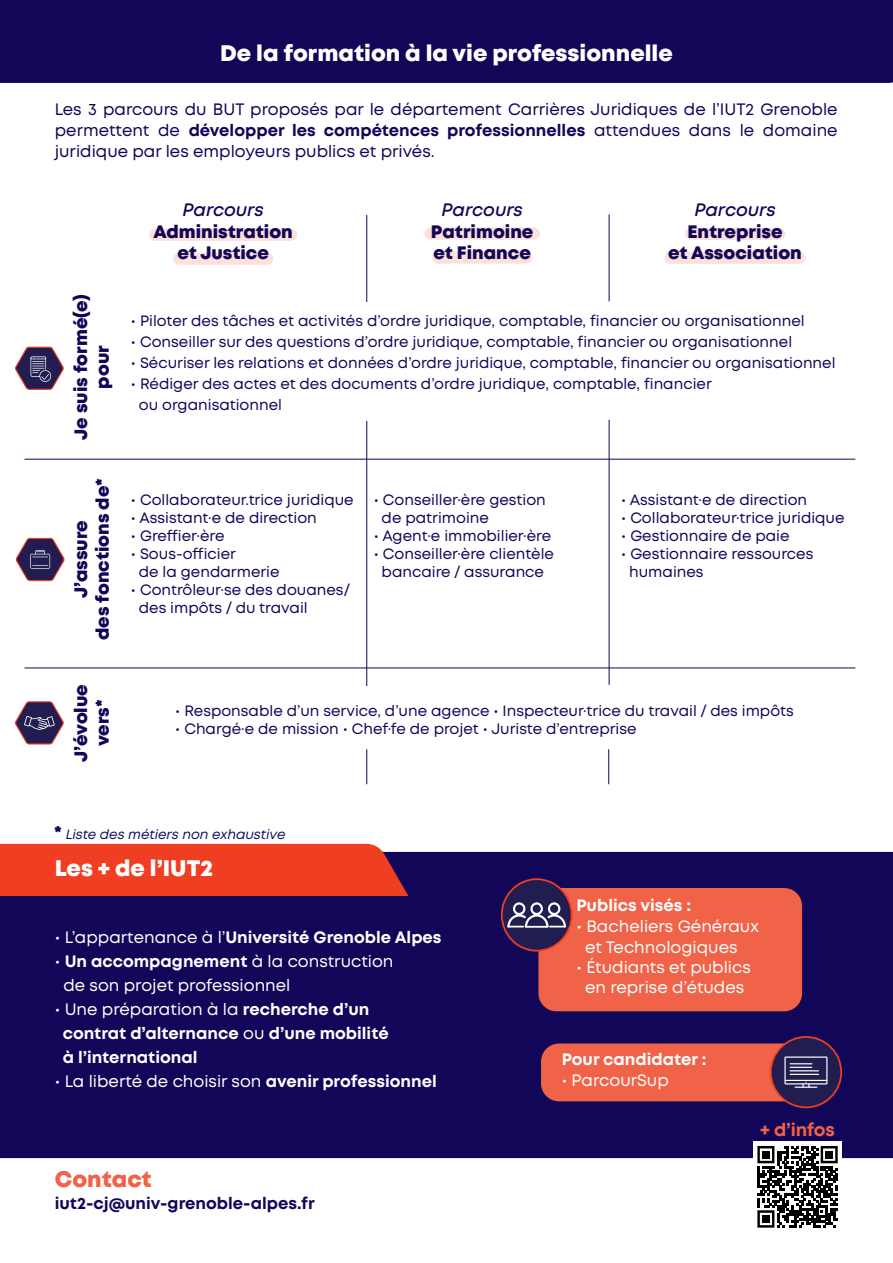
<style>
.page{position:relative;width:893px;height:1263px;background:#fff}
.page>*{position:absolute;margin:0;border:0;box-sizing:border-box;transform-origin:0 0}
.t1{font:800 22.5px "Mont";color:#fff}
.t2{font:800 22.5px "Mont";color:#f16349}
.t3{font:800 18px "Mont";color:#110658}
.t4{font:italic 600 18px "Mont";color:#110658}
.t5{font:700 18px "Mont";letter-spacing:-.015em;color:#f16349}
.t6{font:16.5px/21px "Mont";color:#110658;text-align:justify}
.t7{font:16.5px/24px "Mont";color:#fff}
.t8{font:700 16.5px/24px "Mont";color:#fff}
.t9{font:700 16.5px "Mont";color:#110658}
.t10{font:15px/18px "Mont";color:#110658}
.t11{font:italic 13.5px "Mont";color:#110658}
.s1{font-weight:700}
.s2{font-weight:800;font-style:normal;font-size:18px}
.s3{font-weight:400}
</style>
<div class="page">
<div style="left:0;top:0;width:893px;height:83px;background:#110658"></div>
<div style="left:149px;top:229px;width:148px;height:12px;background:#fce0db;border-radius:6px"></div>
<div style="left:685px;top:228px;width:100px;height:12px;background:#fce0db;border-radius:6px"></div>
<div style="left:424px;top:227px;width:116px;height:13px;background:#fce0db;border-radius:6px"></div>
<div style="left:173px;top:252px;width:100px;height:13px;background:#fce0db;border-radius:6px"></div>
<div style="left:664px;top:251px;width:142px;height:13px;background:#fce0db;border-radius:6px"></div>
<div style="left:432px;top:251px;width:100px;height:13px;background:#fce0db;border-radius:6px"></div>
<div style="left:0;top:852px;width:893px;height:306px;background:#110658"></div>
<svg style="left:15px;top:537px;width:50px;height:45px"></svg>
<svg style="left:15px;top:701px;width:49px;height:44px"></svg>
<svg style="left:0;top:844px;width:429px;height:52px;background:#e03d29"></svg>
<div style="left:754px;top:1141px;width:88px;height:91px;background:#fff"></div>
<svg style="left:757px;top:1146px;width:81px;height:82px"></svg>
<div style="left:762px;top:1151px;width:8px;height:7px;background:#000"></div>
<div style="left:825px;top:1151px;width:8px;height:7px;background:#000"></div>
<div style="left:762px;top:1215px;width:8px;height:8px;background:#000"></div>
<div style="left:538px;top:888px;width:264px;height:123px;background:#f16349;border-radius:18px"></div>
<div style="left:502px;top:879px;width:70px;height:72px;background:#221d51;border-radius:50%"></div>
<div style="left:501px;top:878px;width:71px;height:73px;border:2px solid #ef3e22;border-radius:50%"></div>
<hr style="left:526px;top:926px;width:21px;height:2px;background:#fff">
<svg style="left:507px;top:902px;width:59px;height:25px"></svg>
<div style="left:541px;top:1043px;width:261px;height:58px;background:#f16349;border-radius:18px"></div>
<div style="left:771px;top:1037px;width:70px;height:70px;background:#221d51;border-radius:50%"></div>
<div style="left:770px;top:1036px;width:72px;height:72px;border:2px solid #ef3e22;border-radius:50%"></div>
<svg style="left:784px;top:1056px;width:43px;height:32px"></svg>
<hr style="left:25px;top:459px;width:830px;height:1px;background:#110658">
<hr style="left:25px;top:668px;width:830px;height:1px;background:#110658">
<svg style="left:15px;top:346px;width:49px;height:44px"></svg>
<hr style="left:366px;top:215px;width:1px;height:87px;background:#110658">
<hr style="left:609px;top:214px;width:1px;height:87px;background:#110658">
<hr style="left:366px;top:749px;width:1px;height:35px;background:#110658">
<hr style="left:608px;top:749px;width:1px;height:35px;background:#110658">
<hr style="left:366px;top:421px;width:1px;height:265px;background:#110658">
<hr style="left:609px;top:420px;width:1px;height:265px;background:#110658">
<p class="t1" style="left:220px;top:38px;width:454px">De la formation à la vie professionnelle</p>
<p class="t6" style="left:55px;top:99px;width:784px">Les 3 parcours du BUT proposés par le département Carrières Juridiques de l’IUT2 Grenoble permettent de <span class="s1">développer les compétences professionnelles</span> attendues dans le domaine juridique par les employeurs publics et privés.</p>
<p class="t3" style="left:69px;top:440px;width:147px;rotate:-90deg">Je suis formé(e)</p>
<p class="t3" style="left:91px;top:389px;width:45px;rotate:-90deg">pour</p>
<p class="t3" style="left:91px;top:640px;width:163px;rotate:-90deg">des fonctions de*</p>
<p class="t3" style="left:69px;top:598px;width:79px;rotate:-90deg">J’assure</p>
<p class="t3" style="left:69px;top:762px;width:79px;rotate:-90deg">J’évolue</p>
<p class="t3" style="left:91px;top:746px;width:48px;rotate:-90deg">vers*</p>
<p class="t4" style="left:183px;top:198px;width:83px">Parcours</p>
<p class="t3" style="left:153px;top:220px;width:141px">Administration</p>
<p class="t3" style="left:177px;top:241px;width:93px">et Justice</p>
<p class="t4" style="left:442px;top:198px;width:83px">Parcours</p>
<p class="t3" style="left:431px;top:220px;width:104px">Patrimoine</p>
<p class="t3" style="left:434px;top:241px;width:99px">et Finance</p>
<p class="t4" style="left:694px;top:198px;width:83px">Parcours</p>
<p class="t3" style="left:687px;top:220px;width:97px">Entreprise</p>
<p class="t3" style="left:668px;top:241px;width:135px">et Association</p>
<p class="t10" style="left:131px;top:311px;width:675px">• Piloter des tâches et activités d’ordre juridique, comptable, financier ou organisationnel</p>
<p class="t10" style="left:131px;top:332px;width:663px">• Conseiller sur des questions d’ordre juridique, comptable, financier ou organisationnel</p>
<p class="t10" style="left:131px;top:353px;width:706px">• Sécuriser les relations et données d’ordre juridique, comptable, financier ou organisationnel</p>
<p class="t10" style="left:139px;top:373px;width:574px;line-height:21px;text-indent:-8px">• Rédiger des actes et des documents d’ordre juridique, comptable, financier ou organisationnel</p>
<p class="t10" style="left:131px;top:491px;width:224px">• Collaborateur.trice juridique</p>
<p class="t10" style="left:131px;top:509px;width:187px">• Assistant·e de direction</p>
<p class="t10" style="left:131px;top:527px;width:95px">• Greffier·ère</p>
<p class="t10" style="left:139px;top:545px;width:142px;text-indent:-8px">• Sous-officier<br>de la gendarmerie</p>
<p class="t10" style="left:139px;top:581px;width:213px;text-indent:-8px">• Contrôleur·se des douanes/ des impôts / du travail</p>
<p class="t10" style="left:382px;top:491px;width:166px;text-indent:-8px">• Conseiller·ère gestion de patrimoine</p>
<p class="t10" style="left:374px;top:527px;width:179px">• Agent·e immobilier·ère</p>
<p class="t10" style="left:374px;top:545px;width:182px;text-align:center">• Conseiller·ère clientèle bancaire / assurance</p>
<p class="t10" style="left:621px;top:491px;width:187px">• Assistant·e de direction</p>
<p class="t10" style="left:621px;top:509px;width:225px">• Collaborateur·trice juridique</p>
<p class="t10" style="left:621px;top:527px;width:170px">• Gestionnaire de paie</p>
<p class="t10" style="left:629px;top:545px;width:186px;text-indent:-8px">• Gestionnaire ressources humaines</p>
<p class="t10" style="left:175px;top:702px;width:620px">• Responsable d’un service, d’une agence • Inspecteur·trice du travail / des impôts</p>
<p class="t10" style="left:175px;top:720px;width:463px">• Chargé·e de mission • Chef·fe de projet • Juriste d’entreprise</p>
<p class="t11" style="left:54px;top:826px;width:233px"><span class="s2">*</span> Liste des métiers non exhaustive</p>
<p class="t1" style="left:55px;top:854px;width:160px">Les + de l’IUT2</p>
<p class="t8" style="left:55px;top:925px;width:388px"><span class="s3">• L’appartenance à l’</span>Université Grenoble Alpes</p>
<p class="t7" style="left:63px;top:949px;width:332px;text-indent:-9px">• <span class="s1">Un accompagnement</span> à la construction de son projet professionnel</p>
<p class="t8" style="left:63px;top:997px;width:328px;text-indent:-8px"><span class="s3">• Une préparation à la</span> recherche d’un contrat d’alternance <span class="s3">ou</span> d’une mobilité à l’international</p>
<p class="t7" style="left:55px;top:1069px;width:384px">• La liberté de choisir son <span class="s1">avenir professionnel</span></p>
<p class="t2" style="left:55px;top:1165px;width:98px">Contact</p>
<p class="t9" style="left:55px;top:1192px;width:261px">iut2-cj@univ-grenoble-alpes.fr</p>
<p class="t8" style="left:576px;top:894px;width:116px">Publics visés :</p>
<p class="t7" style="left:585px;top:916px;width:175px;line-height:21px;text-indent:-9px">• Bacheliers Généraux et Technologiques</p>
<p class="t7" style="left:576px;top:955px;width:176px">• Étudiants et publics</p>
<p class="t7" style="left:585px;top:975px;width:161px">en reprise d’études</p>
<p class="t8" style="left:562px;top:1047px;width:146px">Pour candidater :</p>
<p class="t7" style="left:562px;top:1068px;width:109px">• ParcourSup</p>
<p class="t5" style="left:760px;top:1118px;width:76px">+ d’infos</p>
</div>
